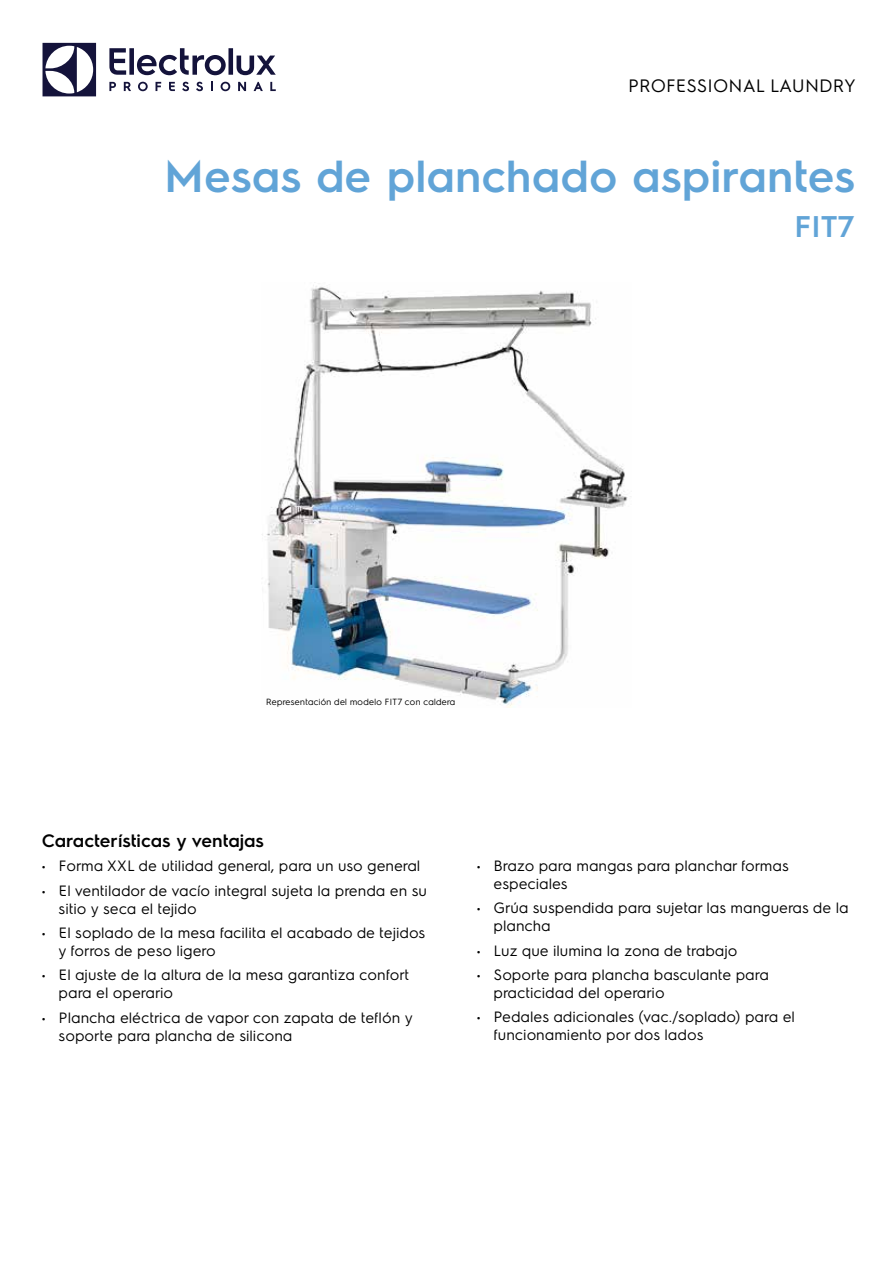
<style>
.page{position:relative;width:893px;height:1263px;background:#fff}
.page>*{position:absolute;margin:0;border:0;box-sizing:border-box;transform-origin:0 0}
.t1{font:600 45px "Electrolux Sans";color:#61a4d7}
.t2{font:600 30px "Electrolux Sans";color:#61a4d7}
.t3{font:600 18px "Electrolux Sans";color:#000}
.t4{font:18px "Electrolux Sans";color:#000}
.t5{font:15px/18px "Electrolux Sans";color:#000}
.t6{font:9px "Electrolux Sans";color:#000}
</style>
<div class="page">
<svg style="left:43px;top:43px;width:53px;height:53px"></svg>
<svg style="left:109px;top:48px;width:167px;height:27px"></svg>
<svg style="left:270px;top:82px;width:6px;height:9px"></svg>
<svg style="left:221px;top:82px;width:9px;height:9px"></svg>
<svg style="left:211px;top:82px;width:2px;height:9px"></svg>
<svg style="left:196px;top:82px;width:7px;height:9px"></svg>
<svg style="left:182px;top:82px;width:7px;height:9px"></svg>
<svg style="left:169px;top:82px;width:6px;height:9px"></svg>
<svg style="left:156px;top:82px;width:5px;height:9px"></svg>
<svg style="left:138px;top:82px;width:10px;height:9px"></svg>
<svg style="left:124px;top:82px;width:7px;height:9px"></svg>
<svg style="left:109px;top:82px;width:7px;height:9px"></svg>
<svg style="left:254px;top:82px;width:9px;height:9px"></svg>
<svg style="left:238px;top:82px;width:8px;height:9px"></svg>
<img style="left:262px;top:285px;width:369px;height:423px">
<p class="t4" style="left:628px;top:73px;width:229px">PROFESSIONAL LAUNDRY</p>
<h1 class="t1" style="left:164px;top:144px;width:692px">Mesas de planchado aspirantes</h1>
<h2 class="t2" style="left:794px;top:205px;width:62px">FIT7</h2>
<p class="t6" style="left:266px;top:696px;width:191px">Representación del modelo FIT7 con caldera</p>
<p class="t3" style="left:42px;top:828px;width:224px">Características y ventajas</p>
<p class="t5" style="left:42px;top:856px;width:380px">• Forma XXL de utilidad general, para un uso general</p>
<p class="t5" style="left:59px;top:880px;width:370px;text-indent:-17px">• El ventilador de vacío integral sujeta la prenda en su sitio y seca el tejido</p>
<p class="t5" style="left:59px;top:923px;width:368px;text-indent:-17px">• El soplado de la mesa facilita el acabado de tejidos y forros de peso ligero</p>
<p class="t5" style="left:59px;top:965px;width:352px;text-indent:-17px">• El ajuste de la altura de la mesa garantiza confort para el operario</p>
<p class="t5" style="left:59px;top:1007px;width:356px;text-indent:-17px">• Plancha eléctrica de vapor con zapata de teflón y soporte para plancha de silicona</p>
<p class="t5" style="left:494px;top:856px;width:297px;text-indent:-17px">• Brazo para mangas para planchar formas especiales</p>
<p class="t5" style="left:494px;top:898px;width:357px;text-indent:-17px">• Grúa suspendida para sujetar las mangueras de la plancha</p>
<p class="t5" style="left:477px;top:940px;width:262px">• Luz que ilumina la zona de trabajo</p>
<p class="t5" style="left:494px;top:965px;width:277px;text-indent:-17px">• Soporte para plancha basculante para practicidad del operario</p>
<p class="t5" style="left:494px;top:1007px;width:303px;text-indent:-17px">• Pedales adicionales (vac./soplado) para el funcionamiento por dos lados</p>
</div>
